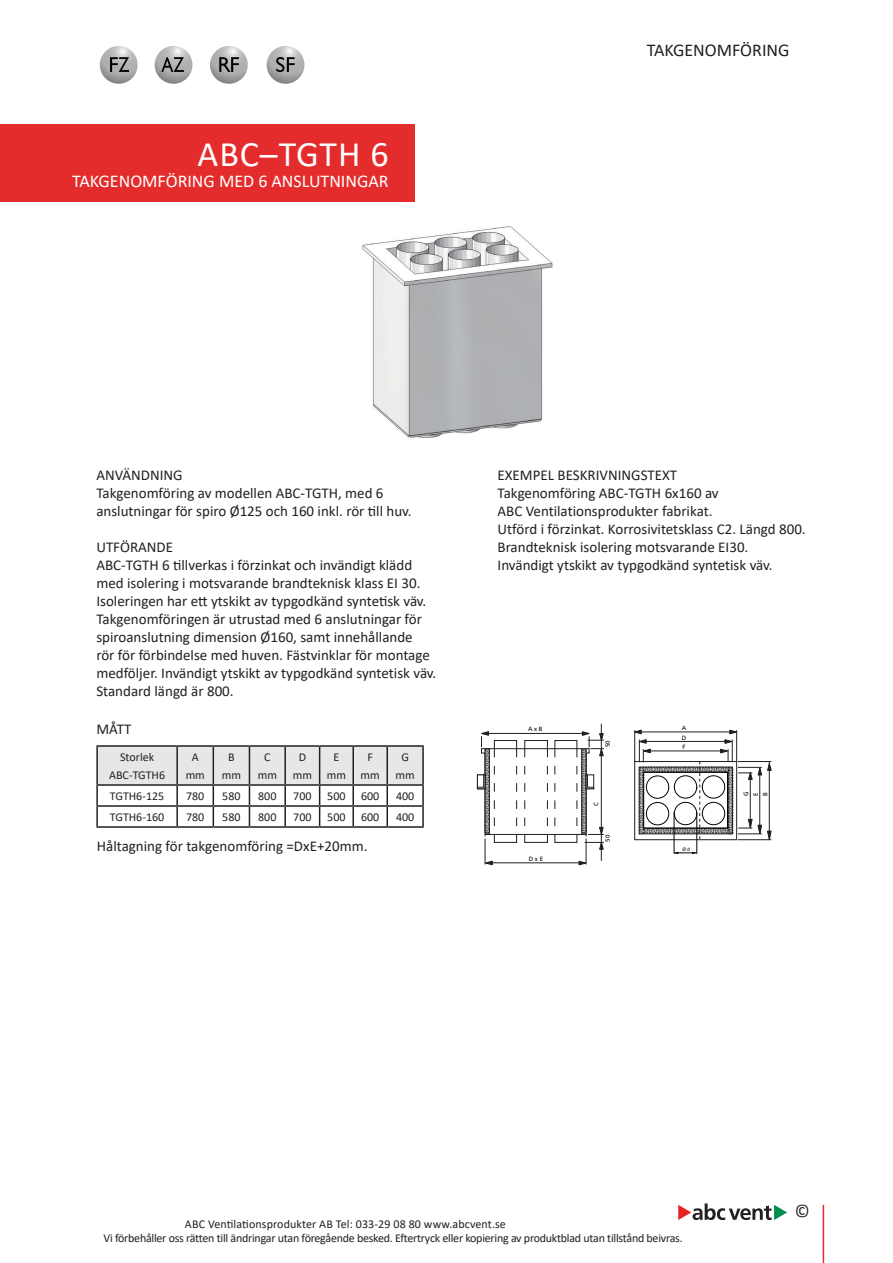
<style>
.page{position:relative;width:893px;height:1263px;background:#fff}
.page>*{position:absolute;margin:0;border:0;box-sizing:border-box;transform-origin:0 0}
.Rubrik{font:36px "Calibri";letter-spacing:.025em;color:#fff}
.Rubrik-2{font:18px "Calibri";color:#fff}
.översikt_rubrik{font:18px "Calibri";color:#231f20}
.brödtext{font:15px/18px "Calibri";color:#231f20}
.översikt_rubrik-2{font:15px "Calibri";color:#231f20}
.brödtext-2{font:12px "Calibri";letter-spacing:-.02em;color:#231f20}
.brödtext-3{font:12px "Calibri";letter-spacing:.01em;color:#231f20}
.brödtext-4{font:12px "Calibri";color:#231f20}
.t1{font:6.15px/9.4px "Frutiger";color:#000;text-align:justify}
.t2{font:5.1px "Myriad";color:#010305}
</style>
<div class="page">
<hr style="left:823px;top:1205px;width:1px;height:58px;background:#e52c2c">
<svg style="left:678px;top:1203px;width:109px;height:17px"></svg>
<svg style="left:100px;top:46px;width:38px;height:38px"></svg>
<svg style="left:110px;top:57px;width:19px;height:15px"></svg>
<svg style="left:155px;top:46px;width:37px;height:38px"></svg>
<svg style="left:161px;top:57px;width:23px;height:15px"></svg>
<svg style="left:210px;top:46px;width:38px;height:38px"></svg>
<svg style="left:219px;top:57px;width:20px;height:15px"></svg>
<svg style="left:267px;top:46px;width:37px;height:38px"></svg>
<svg style="left:276px;top:57px;width:19px;height:15px"></svg>
<hr style="left:601px;top:724px;width:1px;height:137px;background:#231f20">
<hr style="left:674px;top:812px;width:1px;height:42px;background:#010305">
<hr style="left:696px;top:812px;width:1px;height:42px;background:#010305">
<svg style="left:674px;top:852px;width:22px;height:2px"></svg>
<svg style="left:477px;top:731px;width:127px;height:134px"></svg>
<svg style="left:634px;top:730px;width:138px;height:111px"></svg>
<hr style="left:96px;top:745px;width:81px;height:2px;background:#231f20">
<hr style="left:177px;top:745px;width:36px;height:2px;background:#231f20">
<hr style="left:213px;top:745px;width:36px;height:2px;background:#231f20">
<hr style="left:249px;top:745px;width:36px;height:2px;background:#231f20">
<hr style="left:285px;top:745px;width:35px;height:2px;background:#231f20">
<hr style="left:320px;top:745px;width:33px;height:2px;background:#231f20">
<hr style="left:353px;top:745px;width:34px;height:2px;background:#231f20">
<hr style="left:387px;top:745px;width:37px;height:2px;background:#231f20">
<svg style="left:96px;top:746px;width:328px;height:80px"></svg>
<hr style="left:96px;top:826px;width:81px;height:2px;background:#231f20">
<hr style="left:177px;top:826px;width:36px;height:2px;background:#231f20">
<hr style="left:213px;top:826px;width:36px;height:2px;background:#231f20">
<hr style="left:249px;top:826px;width:36px;height:2px;background:#231f20">
<hr style="left:285px;top:826px;width:35px;height:2px;background:#231f20">
<hr style="left:320px;top:826px;width:33px;height:2px;background:#231f20">
<hr style="left:353px;top:826px;width:34px;height:2px;background:#231f20">
<hr style="left:387px;top:826px;width:37px;height:2px;background:#231f20">
<div style="left:0;top:124px;width:414px;height:77px;background:#e52c2c"></div>
<img style="left:362px;top:226px;width:191px;height:212px">
<p class="Rubrik" style="left:198px;top:130px;width:193px">ABC–TGTH 6</p>
<p class="Rubrik-2" style="left:72px;top:169px;width:318px">TAKGENOMFÖRING MED 6 ANSLUTNINGAR</p>
<p class="översikt_rubrik" style="left:647px;top:38px;width:144px">TAKGENOMFÖRING</p>
<p class="brödtext" style="left:96px;top:465px;width:88px">ANVÄNDNING</p>
<p class="brödtext" style="left:96px;top:483px;width:317px">Takgenomföring av modellen ABC-TGTH, med 6 anslutningar för spiro Ø125 och 160 inkl. rör till huv.</p>
<p class="brödtext" style="left:96px;top:537px;width:78px">UTFÖRANDE</p>
<p class="brödtext" style="left:96px;top:555px;width:326px">ABC-TGTH 6 tillverkas i förzinkat och invändigt klädd med isolering i motsvarande brandteknisk klass EI 30.</p>
<p class="brödtext" style="left:96px;top:591px;width:341px">Isoleringen har ett ytskikt av typgodkänd syntetisk väv.<br>Takgenomföringen är utrustad med 6 anslutningar för spiroanslutning dimension Ø160, samt innehållande<br>rör för förbindelse med huven. Fästvinklar för montage medföljer. Invändigt ytskikt av typgodkänd syntetisk väv.<br>Standard längd är 800.</p>
<p class="översikt_rubrik-2" style="left:96px;top:719px;width:37px">MÅTT</p>
<p class="brödtext-4" style="left:120px;top:749px;width:36px">Storlek</p>
<p class="brödtext-4" style="left:109px;top:767px;width:57px">ABC-TGTH6</p>
<p class="brödtext-2" style="left:192px;top:749px;width:8px">A</p>
<p class="brödtext-2" style="left:186px;top:767px;width:21px">mm</p>
<p class="brödtext-2" style="left:228px;top:749px;width:8px">B</p>
<p class="brödtext-2" style="left:222px;top:767px;width:21px">mm</p>
<p class="brödtext-2" style="left:264px;top:749px;width:8px">C</p>
<p class="brödtext-2" style="left:258px;top:767px;width:21px">mm</p>
<p class="brödtext-2" style="left:299px;top:749px;width:9px">D</p>
<p class="brödtext-2" style="left:293px;top:767px;width:21px">mm</p>
<p class="brödtext-2" style="left:333px;top:749px;width:7px">E</p>
<p class="brödtext-2" style="left:327px;top:767px;width:21px">mm</p>
<p class="brödtext-2" style="left:367px;top:749px;width:7px">F</p>
<p class="brödtext-2" style="left:361px;top:767px;width:21px">mm</p>
<p class="brödtext-2" style="left:401px;top:749px;width:9px">G</p>
<p class="brödtext-2" style="left:396px;top:767px;width:21px">mm</p>
<p class="brödtext-4" style="left:110px;top:788px;width:56px">TGTH6-125</p>
<p class="brödtext-2" style="left:186px;top:788px;width:20px">780</p>
<p class="brödtext-2" style="left:222px;top:788px;width:20px">580</p>
<p class="brödtext-2" style="left:258px;top:788px;width:20px">800</p>
<p class="brödtext-2" style="left:293px;top:788px;width:20px">700</p>
<p class="brödtext-2" style="left:327px;top:788px;width:20px">500</p>
<p class="brödtext-2" style="left:361px;top:788px;width:20px">600</p>
<p class="brödtext-2" style="left:396px;top:788px;width:20px">400</p>
<p class="brödtext-4" style="left:110px;top:809px;width:56px">TGTH6-160</p>
<p class="brödtext-2" style="left:186px;top:809px;width:20px">780</p>
<p class="brödtext-2" style="left:222px;top:809px;width:20px">580</p>
<p class="brödtext-2" style="left:258px;top:809px;width:20px">800</p>
<p class="brödtext-2" style="left:293px;top:809px;width:20px">700</p>
<p class="brödtext-2" style="left:327px;top:809px;width:20px">500</p>
<p class="brödtext-2" style="left:361px;top:809px;width:20px">600</p>
<p class="brödtext-2" style="left:396px;top:809px;width:20px">400</p>
<p class="brödtext" style="left:97px;top:837px;width:272px">Håltagning för takgenomföring =DxE+20mm.</p>
<p class="brödtext" style="left:498px;top:465px;width:181px">EXEMPEL BESKRIVNINGSTEXT</p>
<p class="brödtext" style="left:498px;top:483px;width:223px">Takgenomföring ABC-TGTH 6x160 av</p>
<p class="brödtext" style="left:498px;top:501px;width:216px">ABC Ventilationsprodukter fabrikat.</p>
<p class="brödtext" style="left:498px;top:519px;width:310px">Utförd i förzinkat. Korrosivitetsklass C2. Längd 800.</p>
<p class="brödtext" style="left:498px;top:537px;width:252px">Brandteknisk isolering motsvarande EI30.</p>
<p class="brödtext" style="left:498px;top:555px;width:276px">Invändigt ytskikt av typgodkänd syntetisk väv.</p>
<p class="t1" style="left:528px;top:724px;width:16px">A x B</p>
<p class="t1" style="left:529px;top:854px;width:16px">D x E</p>
<p class="t1" style="left:603px;top:747px;width:8px;rotate:-90deg">50</p>
<p class="t1" style="left:591px;top:805px;width:5px;rotate:-90deg">C</p>
<p class="t1" style="left:603px;top:841px;width:8px;rotate:-90deg">50</p>
<p class="t1" style="left:682px;top:723px;width:6px">A D F</p>
<p class="t2" style="left:682px;top:847px;width:9px">Ø d</p>
<p class="t1" style="left:741px;top:796px;width:6px;rotate:-90deg">G E B</p>
<p class="översikt_rubrik" style="left:795px;top:1198px;width:17px">©</p>
<p class="brödtext-3" style="left:185px;top:1215px;width:322px">ABC Ventilationsprodukter AB Tel: 033-29 08 80 www.abcvent.se</p>
<p class="brödtext-2" style="left:103px;top:1229px;width:581px">Vi förbehåller oss rätten till ändringar utan föregående besked. Eftertryck eller kopiering av produktblad utan tillstånd beivras.</p>
</div>
